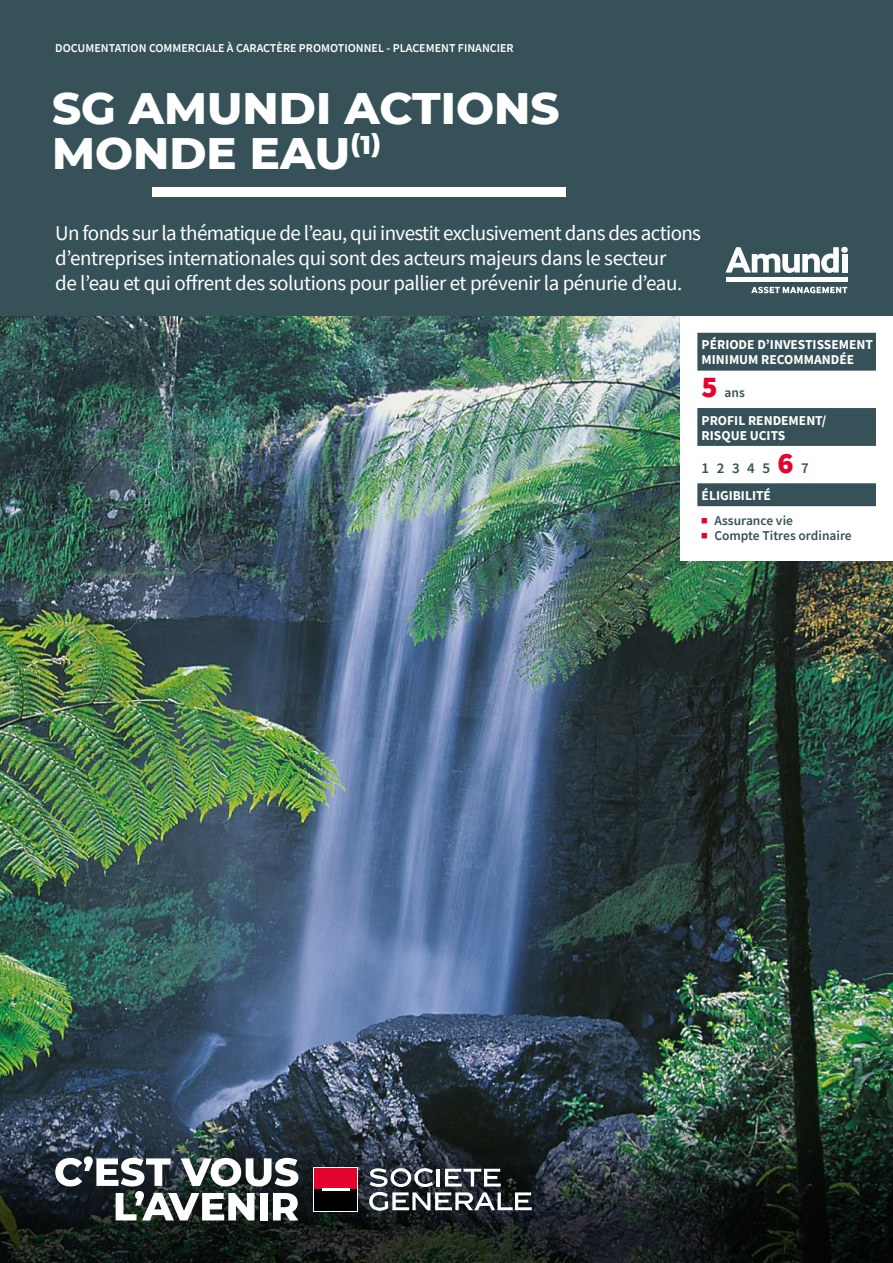
<style>
.page{position:relative;width:893px;height:1263px;background:#fff}
.page>*{position:absolute;margin:0;border:0;box-sizing:border-box;transform-origin:0 0}
.t1{font:800 45px/45px "Montserrat";color:#fff}
.t2{font:900 30px "Source Sans Pro";color:#e4032e}
.t3{font:21px/25.2px "Source Sans Pro";letter-spacing:-.02em;color:#fff}
.t4{font:600 15px "Source Sans Pro";letter-spacing:.5em;color:#365258}
.t5{font:700 13.5px/15px "Source Sans Pro";color:#fff}
.t6{font:600 13.5px "Source Sans Pro";color:#365258}
.t7{font:600 12px "Source Sans Pro";color:#fff}
.s1{font-weight:900;font-size:30px;color:#e4032e}
.s2{font-size:6.75px;color:#e4032e}
</style>
<div class="page">
<img style="left:0;top:316px;width:893px;height:745px">
<img style="left:0;top:1061px;width:893px;height:202px">
<div style="left:680px;top:316px;width:213px;height:245px;background:#fff"></div>
<svg style="left:697px;top:333px;width:179px;height:173px"></svg>
<div style="left:0;top:0;width:893px;height:316px;background:#365258"></div>
<div style="left:153px;top:187px;width:413px;height:9px;background:#fff"></div>
<div style="left:726px;top:277px;width:121px;height:5px;background:#fff"></div>
<svg style="left:725px;top:247px;width:114px;height:26px"></svg>
<div style="left:841px;top:247px;width:7px;height:6px;background:#fff;border-radius:50%"></div>
<div style="left:842px;top:254px;width:5px;height:19px;background:#fff"></div>
<svg style="left:751px;top:287px;width:96px;height:6px"></svg>
<div style="left:313px;top:1167px;width:45px;height:45px;background:#fff"></div>
<div style="left:314px;top:1168px;width:43px;height:22px;background:#e4032e"></div>
<div style="left:314px;top:1189px;width:43px;height:22px;background:#000"></div>
<hr style="left:322px;top:1188px;width:27px;height:3px;background:#fff">
<svg style="left:55px;top:1156px;width:243px;height:64px"></svg>
<svg style="left:369px;top:1168px;width:163px;height:43px"></svg>
<p class="t7" style="left:55px;top:40px;width:460px">DOCUMENTATION COMMERCIALE À CARACTÈRE PROMOTIONNEL - PLACEMENT FINANCIER</p>
<h1 class="t1" style="left:52px;top:83px;width:509px">SG AMUNDI ACTIONS<br>MONDE EAU<sup>(1)</sup></h1>
<p class="t3" style="left:55px;top:220px;width:647px">Un fonds sur la thématique de l’eau, qui investit exclusivement dans des actions d’entreprises internationales qui sont des acteurs majeurs dans le secteur<br>de l’eau et qui offrent des solutions pour pallier et prévenir la pénurie d’eau.</p>
<p class="t5" style="left:702px;top:337px;width:173px">PÉRIODE D’INVESTISSEMENT<br>MINIMUM RECOMMANDÉE</p>
<h2 class="t2" style="left:702px;top:367px;width:18px">5</h2>
<p class="t6" style="left:725px;top:384px;width:22px">ans</p>
<p class="t5" style="left:702px;top:412px;width:126px">PROFIL RENDEMENT/<br>RISQUE UCITS</p>
<p class="t4" style="left:702px;top:458px;width:109px">12345<span class="s1">6</span>7</p>
<p class="t5" style="left:702px;top:488px;width:71px">ÉLIGIBILITÉ</p>
<p class="t6" style="left:702px;top:511px;width:93px"><span class="s2">■</span> Assurance vie</p>
<p class="t6" style="left:702px;top:526px;width:152px"><span class="s2">■</span> Compte Titres ordinaire</p>
</div>
